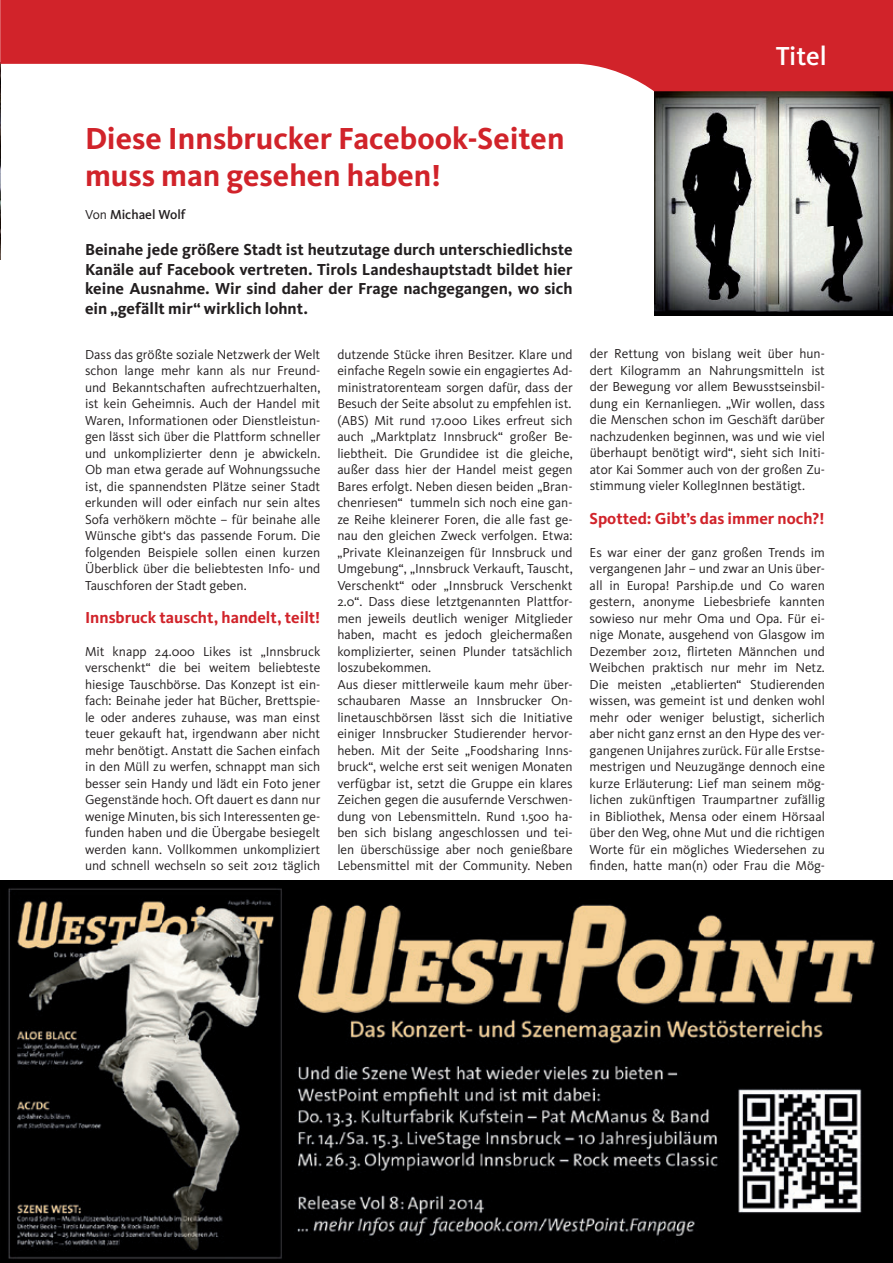
<style>
.page{position:relative;width:893px;height:1263px;background:#fff}
.page>*{position:absolute;margin:0;border:0;box-sizing:border-box;transform-origin:0 0}
.t1{font:700 31.5px/37.5px "Kievit";color:#d1232a}
.t2{font:500 27px "Kievit";color:#fff}
.t3{font:700 16.5px/19.5px "Kievit";color:#231f20;text-align:justify}
.t4{font:700 16.5px "Kievit";color:#d1232a}
.t5{font:13.5px/16.5px "Kievit";color:#231f20;text-align:justify}
.t6{font:500 13.5px "Kievit";color:#231f20}
.s1{font-weight:400}
</style>
<div class="page">
<img style="left:655px;top:91px;width:238px;height:224px">
<img style="left:0;top:91px;width:1px;height:169px">
<svg style="left:0;top:0;width:893px;height:91px;fill:#d1232a"></svg>
<img style="left:0;top:880px;width:893px;height:383px">
<h2 class="t2" style="left:776px;top:40px;width:53px">Titel</h2>
<h1 class="t1" style="left:85px;top:119px;width:481px">Diese Innsbrucker Facebook-Seiten muss man gesehen haben!</h1>
<p class="t6" style="left:85px;top:207px;width:102px"><span class="s1">Von</span> Michael Wolf</p>
<p class="t3" style="left:85px;top:240px;width:489px">Beinahe jede größere Stadt ist heutzutage durch unterschiedlichste Kanäle auf Facebook vertreten. Tirols Landeshauptstadt bildet hier keine Ausnahme. Wir sind daher der Frage nachgegangen, wo sich ein „gefällt mir“ wirklich lohnt.</p>
<p class="t5" style="left:85px;top:346px;width:237px">Dass das größte soziale Netzwerk der Welt schon lange mehr kann als nur Freund&shy;und Bekanntschaften aufrechtzuerhalten, ist kein Geheimnis. Auch der Handel mit Waren, Informationen oder Dienstleistun&shy;gen lässt sich über die Plattform schneller und unkomplizierter denn je abwickeln.<br>Ob man etwa gerade auf Wohnungssuche ist, die spannendsten Plätze seiner Stadt erkunden will oder einfach nur sein altes Sofa verhökern möchte – für beinahe alle Wünsche gibt‘s das passende Forum. Die folgenden Beispiele sollen einen kurzen Überblick über die beliebtesten Info- und Tauschforen der Stadt geben.</p>
<p class="t4" style="left:85px;top:607px;width:237px">Innsbruck tauscht, handelt, teilt!</p>
<p class="t5" style="left:85px;top:643px;width:237px">Mit knapp 24.000 Likes ist „Innsbruck verschenkt“ die bei weitem beliebteste hiesige Tauschbörse. Das Konzept ist ein&shy;fach: Beinahe jeder hat Bücher, Brettspie&shy;le oder anderes zuhause, was man einst teuer gekauft hat, irgendwann aber nicht mehr benötigt. Anstatt die Sachen einfach in den Müll zu werfen, schnappt man sich besser sein Handy und lädt ein Foto jener Gegenstände hoch. Oft dauert es dann nur wenige Minuten, bis sich Interessenten ge&shy;funden haben und die Übergabe besiegelt werden kann. Vollkommen unkompliziert und schnell wechseln so seit 2012 täglich</p>
<p class="t5" style="left:337px;top:346px;width:237px;text-align:left">dutzende Stücke ihren Besitzer. Klare und einfache Regeln sowie ein engagiertes Ad&shy;ministratorenteam sorgen dafür, dass der Besuch der Seite absolut zu empfehlen ist. (ABS) Mit rund 17.000 Likes erfreut sich auch „Marktplatz Innsbruck“ großer Be&shy;liebtheit. Die Grundidee ist die gleiche, außer dass hier der Handel meist gegen Bares erfolgt. Neben diesen beiden „Bran&shy;chenriesen“ tummeln sich noch eine gan&shy;ze Reihe kleinerer Foren, die alle fast ge&shy;nau den gleichen Zweck verfolgen. Etwa: „Private Kleinanzeigen für Innsbruck und Umgebung“, „Innsbruck Verkauft, Tauscht, Verschenkt“ oder „Innsbruck Verschenkt 2.0“. Dass diese letztgenannten Plattfor&shy;men jeweils deutlich weniger Mitglieder haben, macht es jedoch gleichermaßen komplizierter, seinen Plunder tatsächlich loszubekommen.<br>Aus dieser mittlerweile kaum mehr über&shy;schaubaren Masse an Innsbrucker On&shy;linetauschbörsen lässt sich die Initiative einiger Innsbrucker Studierender hervor&shy;heben. Mit der Seite „Foodsharing Inns&shy;bruck“, welche erst seit wenigen Monaten verfügbar ist, setzt die Gruppe ein klares Zeichen gegen die ausufernde Verschwen&shy;dung von Lebensmitteln. Rund 1.500 ha&shy;ben sich bislang angeschlossen und tei&shy;len überschüssige aber noch genießbare Lebensmittel mit der Community. Neben</p>
<p class="t5" style="left:590px;top:346px;width:237px">der Rettung von bislang weit über hun&shy;dert Kilogramm an Nahrungsmitteln ist der Bewegung vor allem Bewusstseinsbil&shy;dung ein Kernanliegen. „Wir wollen, dass die Menschen schon im Geschäft darüber nachzudenken beginnen, was und wie viel überhaupt benötigt wird“, sieht sich Initi&shy;ator Kai Sommer auch von der großen Zu&shy;stimmung vieler KollegInnen bestätigt.</p>
<p class="t4" style="left:590px;top:508px;width:236px">Spotted: Gibt’s das immer noch?!</p>
<p class="t5" style="left:590px;top:544px;width:237px">Es war einer der ganz großen Trends im vergangenen Jahr – und zwar an Unis über&shy;all in Europa! Parship.de und Co waren gestern, anonyme Liebesbriefe kannten sowieso nur mehr Oma und Opa. Für ei&shy;nige Monate, ausgehend von Glasgow im Dezember 2012, flirteten Männchen und Weibchen praktisch nur mehr im Netz.<br>Die meisten „etablierten“ Studierenden wissen, was gemeint ist und denken wohl mehr oder weniger belustigt, sicherlich aber nicht ganz ernst an den Hype des ver&shy;gangenen Unijahres zurück. Für alle Erstse&shy;mestrigen und Neuzugänge dennoch eine kurze Erläuterung: Lief man seinem mög&shy;lichen zukünftigen Traumpartner zufällig in Bibliothek, Mensa oder einem Hörsaal über den Weg, ohne Mut und die richtigen Worte für ein mögliches Wiedersehen zu finden, hatte man(n) oder Frau die Mög-</p>
</div>
